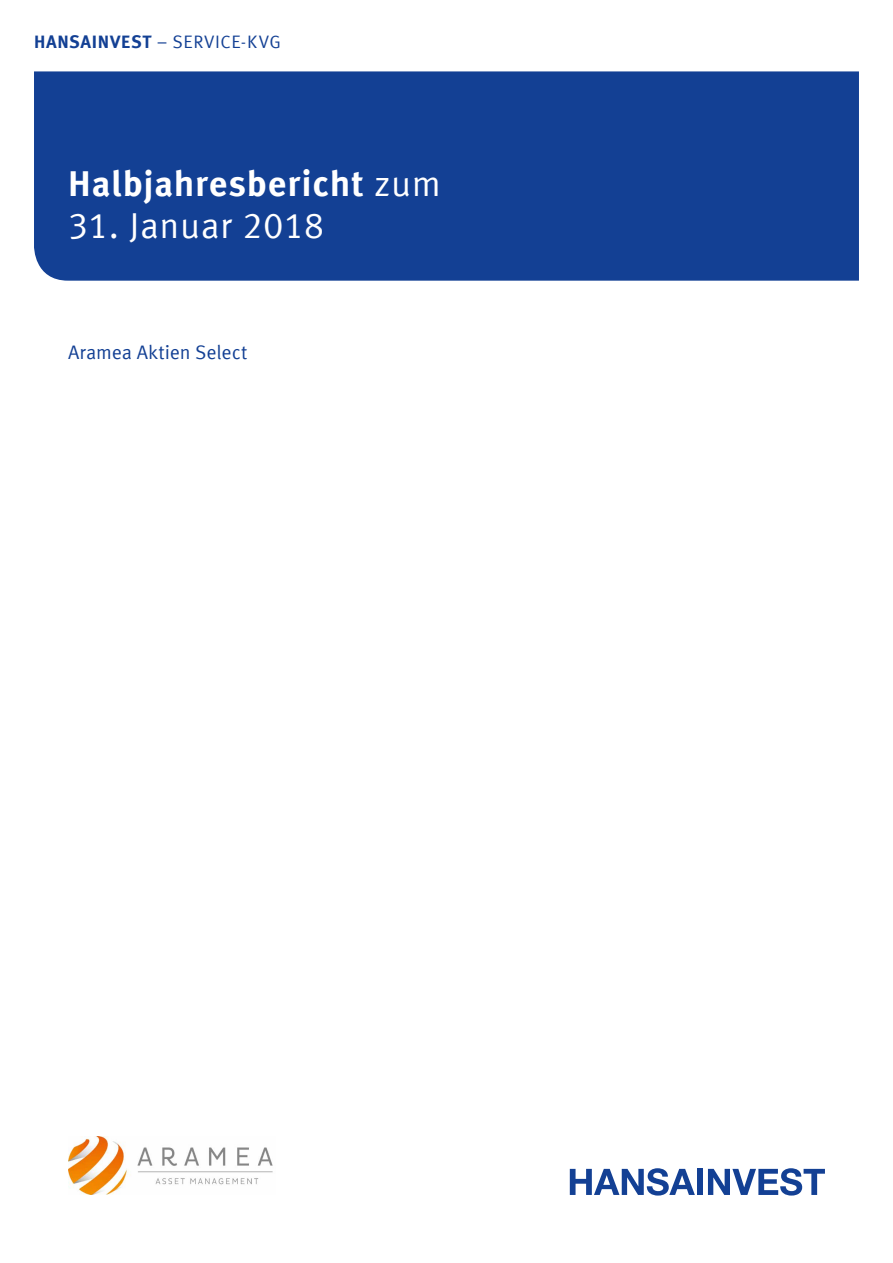
<style>
.page{position:relative;width:893px;height:1263px;background:#fff}
.page>*{position:absolute;margin:0;border:0;box-sizing:border-box;transform-origin:0 0}
.t1{font:700 36px "Meta Offc Pro";letter-spacing:.02em;color:#fff}
.t2{font:36px "Meta Offc Pro Norm";letter-spacing:.015em;color:#fff}
.t3{font:19.5px "Meta Offc Pro Norm";letter-spacing:-.005em;color:#134094}
.t4{font:18px "Meta Offc Pro Norm";letter-spacing:.03em;color:#134094}
.s1{font-family:"Meta Offc Pro";font-weight:700}
.s2{font-family:"Meta Offc Pro Norm";font-weight:400}
</style>
<div class="page">
<div style="left:34px;top:71px;width:825px;height:210px;background:#134094"></div>
<svg style="left:570px;top:1168px;width:125px;height:27px"></svg>
<div style="left:697px;top:1169px;width:6px;height:26px;background:#134094"></div>
<svg style="left:708px;top:1168px;width:117px;height:27px"></svg>
<img style="left:68px;top:1137px;width:205px;height:58px">
<p class="t4" style="left:34px;top:28px;width:248px"><span class="s1">HANSAINVEST</span> – SERVICE-KVG</p>
<h1 class="t1" style="left:68px;top:155px;width:374px">Halbjahresbericht <span class="s2">zum</span></h1>
<h1 class="t2" style="left:68px;top:198px;width:258px">31. Januar 2018</h1>
<p class="t3" style="left:68px;top:338px;width:181px">Aramea Aktien Select</p>
</div>
